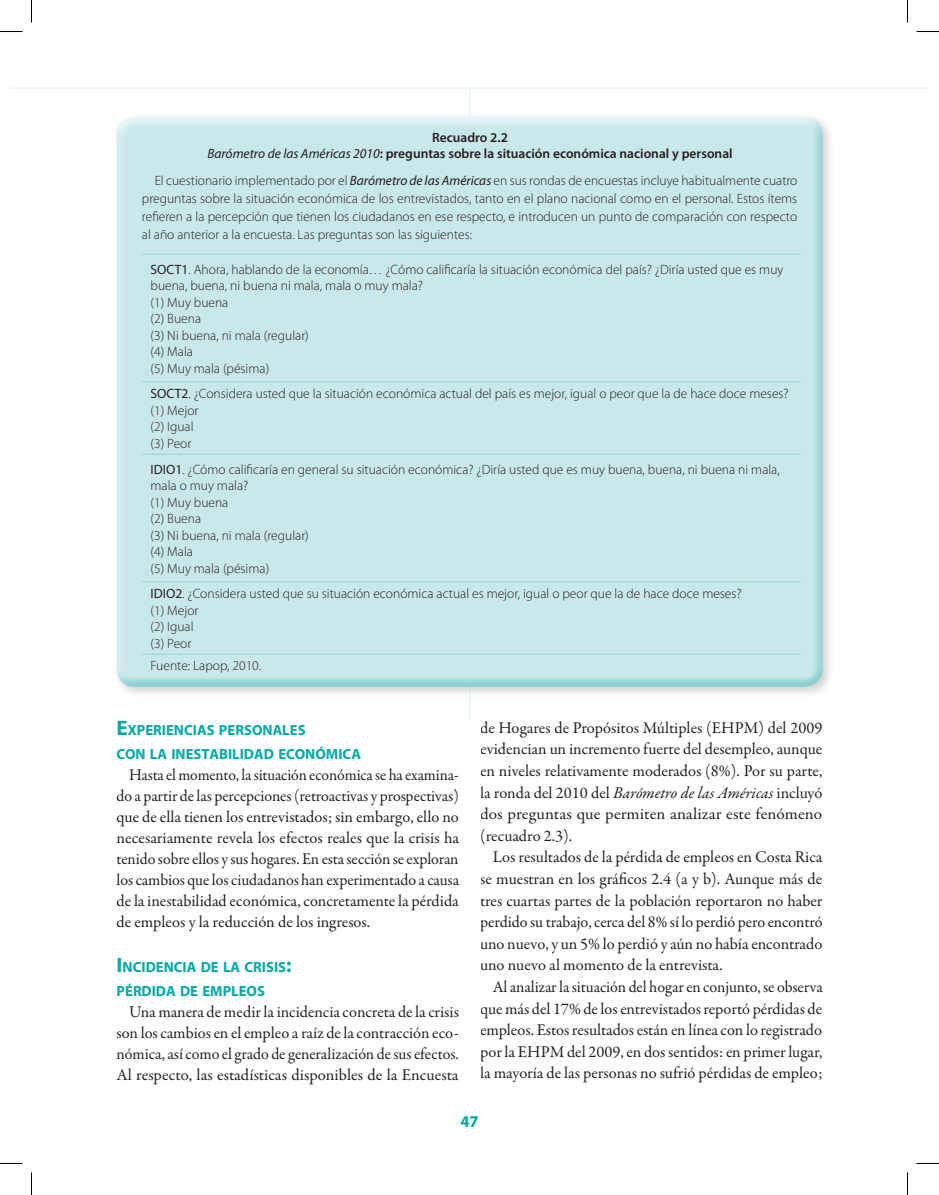
<style>
.page{position:relative;width:939px;height:1195px;background:#fff}
.page>*{position:absolute;margin:0;border:0;box-sizing:border-box;transform-origin:0 0}
._04_TXT_de_fondo{font:16.5px/21.6px "Garamond Premr Pro";color:#231f20;text-align:justify}
._04_TXT_de_fondo-2{font:16.5px/21px "Garamond Premr Pro";color:#231f20;text-align:justify;scale:.96 1}
.t1{font:700 16.5px "Myriad Pro";color:#00a9a7}
._02_subtitulo_1{font:700 14.7px/24px "Myriad Pro";color:#00a9a7}
._03c_TXT_cuadros{font:300 13.5px/16.5px "Myriad Pro";color:#231f20}
._03d_TXT_recuadros{font:300 13.5px/18px "Myriad Pro";color:#231f20;text-align:justify}
._03_Título_de_recuad{font:600 13.5px "Myriad Pro";color:#231f20}
._03c_fuente_cuadros{font:300 13.5px "Myriad Pro";color:#231f20}
.s1{font-weight:400;font-style:italic}
.s2{font-weight:400}
.s3{font-size:21px}
.s4{font-style:italic}
</style>
<div class="page">
<svg style="left:10px;top:88px;width:22px;height:1px"></svg>
<hr style="left:469px;top:88px;width:1px;height:989px;background:#e2f3f3">
<hr style="left:32px;top:88px;width:897px;height:1px;background:#e2f3f3">
<div style="left:113px;top:113px;width:722px;height:586px;background:#231f20;opacity:.2"></div>
<div style="left:115px;top:120px;width:710px;height:567px;background:#c9e8e9"></div>
<hr style="left:142px;top:254px;width:659px;height:1px;background:#94d5d6">
<hr style="left:142px;top:381px;width:659px;height:1px;background:#94d5d6">
<hr style="left:142px;top:453px;width:659px;height:1px;background:#94d5d6">
<hr style="left:142px;top:581px;width:659px;height:1px;background:#94d5d6">
<hr style="left:142px;top:653px;width:659px;height:1px;background:#94d5d6">
<div style="left:459px;top:720px;width:22px;height:357px;background:#fff"></div>
<svg style="left:0;top:31px;width:22px;height:1px"></svg>
<svg style="left:916px;top:31px;width:23px;height:1px"></svg>
<svg style="left:31px;top:0;width:1px;height:23px"></svg>
<svg style="left:31px;top:1172px;width:1px;height:22px"></svg>
<svg style="left:907px;top:0;width:1px;height:23px"></svg>
<svg style="left:907px;top:1172px;width:1px;height:22px"></svg>
<p class="_03_Título_de_recuad" style="left:432px;top:128px;width:77px">Recuadro 2.2</p>
<p class="_03_Título_de_recuad" style="left:207px;top:145px;width:527px"><span class="s1">Barómetro de las Américas 2010</span>: preguntas sobre la situación económica nacional y personal</p>
<p class="_03d_TXT_recuadros" style="left:142px;top:171px;width:657px;text-indent:13px">El cuestionario implementado por el <span class="s1">Barómetro de las Américas</span> en sus rondas de encuestas incluye habitualmente cuatro preguntas sobre la situación económica de los entrevistados, tanto en el plano nacional como en el personal. Estos ítems refieren a la percepción que tienen los ciudadanos en ese respecto, e introducen un punto de comparación con respecto al año anterior a la encuesta. Las preguntas son las siguientes:</p>
<p class="_03c_TXT_cuadros" style="left:151px;top:260px;width:634px"><span class="s2">SOCT1</span>. Ahora, hablando de la economía… ¿Cómo calificaría la situación económica del país? ¿Diría usted que es muy buena, buena, ni buena ni mala, mala o muy mala?</p>
<p class="_03c_TXT_cuadros" style="left:151px;top:293px;width:79px">(1) Muy buena</p>
<p class="_03c_TXT_cuadros" style="left:151px;top:310px;width:52px">(2) Buena</p>
<p class="_03c_TXT_cuadros" style="left:151px;top:326px;width:160px">(3) Ni buena, ni mala (regular)</p>
<p class="_03c_TXT_cuadros" style="left:151px;top:343px;width:44px">(4) Mala</p>
<p class="_03c_TXT_cuadros" style="left:151px;top:359px;width:120px">(5) Muy mala (pésima)</p>
<p class="_03c_TXT_cuadros" style="left:151px;top:385px;width:640px"><span class="s2">SOCT2</span>. ¿Considera usted que la situación económica actual del país es mejor, igual o peor que la de hace doce meses?</p>
<p class="_03c_TXT_cuadros" style="left:151px;top:402px;width:49px">(1) Mejor</p>
<p class="_03c_TXT_cuadros" style="left:151px;top:418px;width:45px">(2) Igual</p>
<p class="_03c_TXT_cuadros" style="left:151px;top:435px;width:42px">(3) Peor</p>
<p class="_03c_TXT_cuadros" style="left:151px;top:460px;width:631px"><span class="s2">IDIO1</span>. ¿Cómo calificaría en general su situación económica? ¿Diría usted que es muy buena, buena, ni buena ni mala, mala o muy mala?</p>
<p class="_03c_TXT_cuadros" style="left:151px;top:493px;width:79px">(1) Muy buena</p>
<p class="_03c_TXT_cuadros" style="left:151px;top:510px;width:52px">(2) Buena</p>
<p class="_03c_TXT_cuadros" style="left:151px;top:526px;width:160px">(3) Ni buena, ni mala (regular)</p>
<p class="_03c_TXT_cuadros" style="left:151px;top:543px;width:44px">(4) Mala</p>
<p class="_03c_TXT_cuadros" style="left:151px;top:559px;width:120px">(5) Muy mala (pésima)</p>
<p class="_03c_TXT_cuadros" style="left:151px;top:585px;width:593px"><span class="s2">IDIO2</span>. ¿Considera usted que su situación económica actual es mejor, igual o peor que la de hace doce meses?</p>
<p class="_03c_TXT_cuadros" style="left:151px;top:601px;width:49px">(1) Mejor</p>
<p class="_03c_TXT_cuadros" style="left:151px;top:618px;width:45px">(2) Igual</p>
<p class="_03c_TXT_cuadros" style="left:151px;top:634px;width:42px">(3) Peor</p>
<p class="_03c_fuente_cuadros" style="left:151px;top:657px;width:112px">Fuente: Lapop, 2010.</p>
<p class="_02_subtitulo_1" style="left:117px;top:717px;width:246px"><span class="s3">E</span>XPERIENCIAS PERSONALES<br>CON LA INESTABILIDAD ECONÓMICA</p>
<p class="_04_TXT_de_fondo-2" style="left:117px;top:764px;width:358px;text-indent:13px">Hasta el momento, la situación económica se ha examina&shy;do a partir de las percepciones (retroactivas y prospectivas) que de ella tienen los entrevistados; sin embargo, ello no necesariamente revela los efectos reales que la crisis ha tenido sobre ellos y sus hogares. En esta sección se exploran los cambios que los ciudadanos han experimentado a causa de la inestabilidad económica, concretamente la pérdida de empleos y la reducción de los ingresos.</p>
<p class="_02_subtitulo_1" style="left:117px;top:954px;width:177px"><span class="s3">I</span> NCIDENCIA DE LA CRISIS<span class="s3">:<br></span>PÉRDIDA DE EMPLEOS</p>
<p class="_04_TXT_de_fondo" style="left:117px;top:1001px;width:344px;line-height:21px;text-indent:13px">Una manera de medir la incidencia concreta de la crisis son los cambios en el empleo a raíz de la contracción eco&shy;nómica, así como el grado de generalización de sus efectos.<br>Al respecto, las estadísticas disponibles de la Encuesta</p>
<p class="_04_TXT_de_fondo" style="left:480px;top:717px;width:344px">de Hogares de Propósitos Múltiples (EHPM) del 2009 evidencian un incremento fuerte del desempleo, aunque en niveles relativamente moderados (8%). Por su parte, la ronda del 2010 del <span class="s4">Barómetro de las Américas</span> incluyó dos preguntas que permiten analizar este fenómeno (recuadro 2.3).</p>
<p class="_04_TXT_de_fondo" style="left:480px;top:846px;width:344px;text-indent:13px">Los resultados de la pérdida de empleos en Costa Rica se muestran en los gráficos 2.4 (a y b). Aunque más de tres cuartas partes de la población reportaron no haber perdido su trabajo, cerca del 8% sí lo perdió pero encontró uno nuevo, y un 5% lo perdió y aún no había encontrado uno nuevo al momento de la entrevista.</p>
<p class="_04_TXT_de_fondo" style="left:480px;top:976px;width:344px;text-indent:13px">Al analizar la situación del hogar en conjunto, se observa que más del 17% de los entrevistados reportó pérdidas de empleos. Estos resultados están en línea con lo registrado por la EHPM del 2009, en dos sentidos: en primer lugar, la mayoría de las personas no sufrió pérdidas de empleo;</p>
<p class="t1" style="left:460px;top:1110px;width:20px">47</p>
</div>
